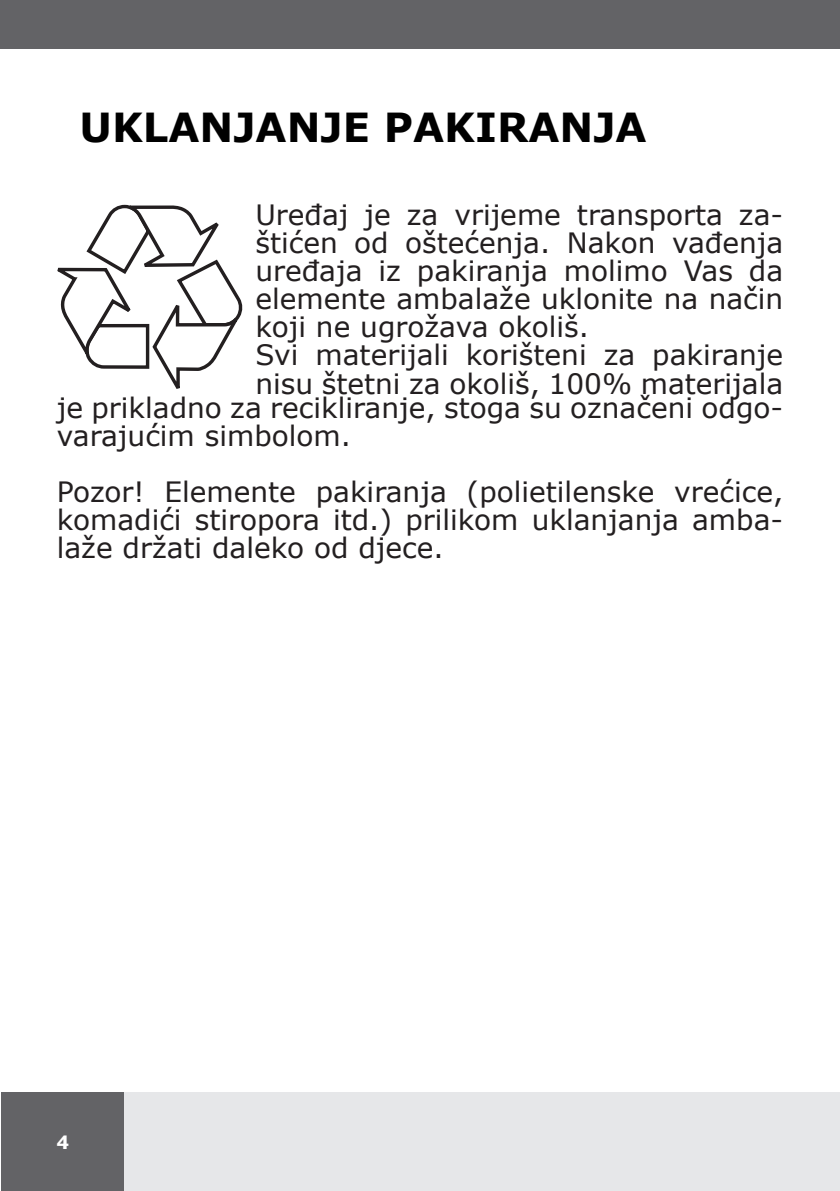
<style>
.page{position:relative;width:840px;height:1191px;background:#fff}
.page>*{position:absolute;margin:0;border:0;box-sizing:border-box;transform-origin:0 0}
.StylSpisutresci{font:700 40px "Verdana";color:#000}
.t1{font:28px/28px "Verdana";color:#231f20;text-align:justify}
.t2{font:700 18px "Soho Gothic Pro";color:#fff}
</style>
<div class="page">
<svg style="left:57px;top:204px;width:185px;height:185px"></svg>
<div style="left:1px;top:1092px;width:124px;height:99px;background:#636366"></div>
<div style="left:125px;top:1092px;width:714px;height:99px;background:#e6e7e9"></div>
<div style="left:0;top:0;width:839px;height:49px;background:#636366"></div>
<p class="StylSpisutresci" style="left:79px;top:99px;width:568px">UKLANJANJE PAKIRANJA</p>
<p class="t1" style="left:255px;top:201px;width:529px">Uređaj je za vrijeme transporta za&shy;štićen od oštećenja. Nakon vađenja uređaja iz pakiranja molimo Vas da elemente ambalaže uklonite na način koji ne ugrožava okoliš.</p>
<p class="t1" style="left:255px;top:341px;width:529px">Svi materijali korišteni za pakiranje nisu štetni za okoliš, 100% materijala</p>
<p class="t1" style="left:57px;top:394px;width:727px">je prikladno za recikliranje, stoga su označeni odgo&shy;varajućim simbolom.</p>
<p class="t1" style="left:57px;top:478px;width:727px">Pozor! Elemente pakiranja (polietilenske vrećice, komadići stiropora itd.) prilikom uklanjanja amba&shy;laže držati daleko od djece.</p>
<p class="t2" style="left:56px;top:1127px;width:14px">4</p>
</div>
